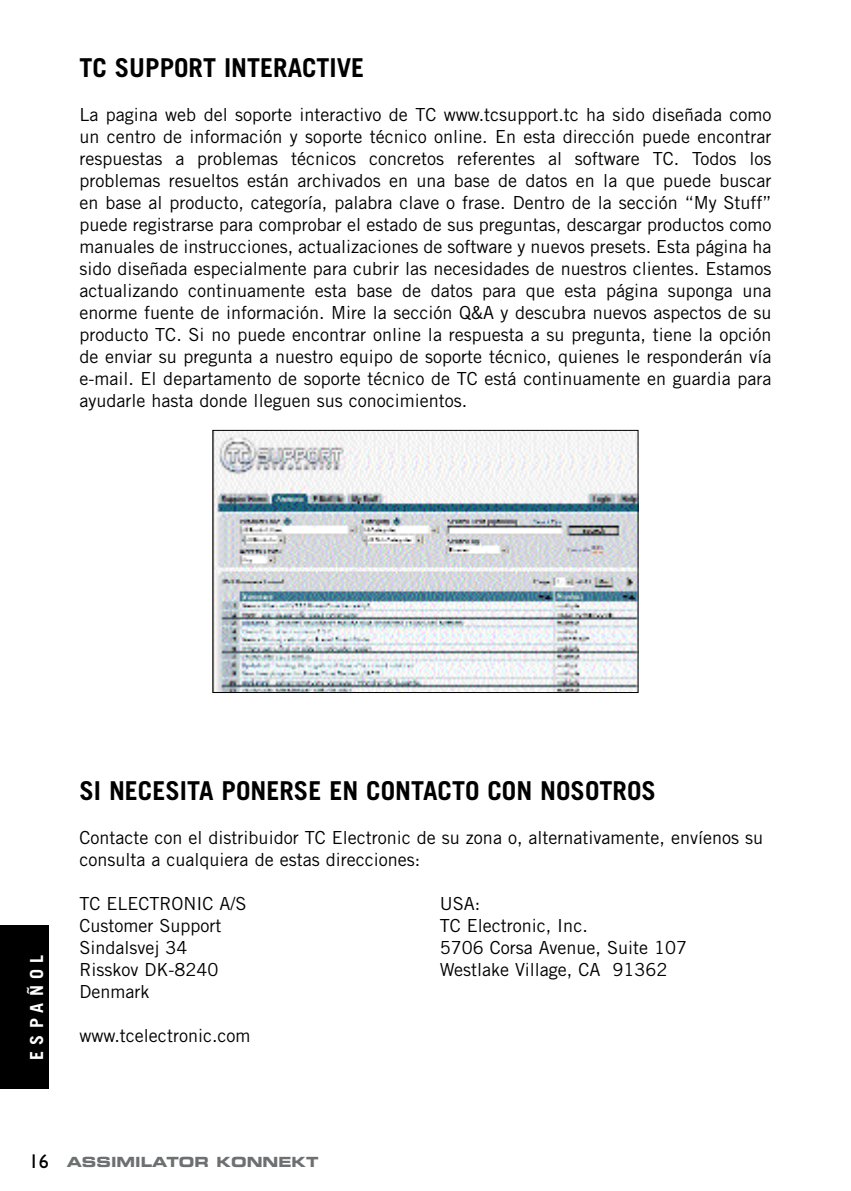
<style>
.page{position:relative;width:851px;height:1191px;background:#fff}
.page>*{position:absolute;margin:0;border:0;box-sizing:border-box;transform-origin:0 0}
.t1{font:700 26px "Trade Gothic";color:#000}
.t2{font:20px "Gill Sans";color:#000}
.t3{font:18px/22px "Trade Gothic";color:#000;text-align:justify}
.t4{font:700 18px "Trade Gothic";letter-spacing:.35em;color:#fff}
.t5{font:14px "Eurostile Bold Extended Two";color:#6d6f71}
</style>
<div class="page">
<div style="left:0;top:925px;width:49px;height:163px;background:#000"></div>
<img style="left:214px;top:432px;width:422px;height:259px">
<div style="left:212px;top:430px;width:426px;height:263px;border:1px solid #000"></div>
<h1 class="t1" style="left:79px;top:52px;width:65px">TC SUPPORT</h1>
<h1 class="t1" style="left:224px;top:52px;width:22px">INTERACTIVE</h1>
<p class="t3" style="left:79px;top:103px;width:693px">La pagina web del soporte interactivo de TC www.tcsupport.tc ha sido diseñada como un centro de información y soporte técnico online. En esta dirección puede encontrar respuestas a problemas técnicos concretos referentes al software TC. Todos los problemas resueltos están archivados en una base de datos en la que puede buscar en base al producto, categoría, palabra clave o frase. Dentro de la sección “My Stuff” puede registrarse para comprobar el estado de sus preguntas, descargar productos como manuales de instrucciones, actualizaciones de software y nuevos presets. Esta página ha sido diseñada especialmente para cubrir las necesidades de nuestros clientes. Estamos actualizando continuamente esta base de datos para que esta página suponga una enorme fuente de información. Mire la sección Q&amp;A y descubra nuevos aspectos de su producto TC. Si no puede encontrar online la respuesta a su pregunta, tiene la opción de enviar su pregunta a nuestro equipo de soporte técnico, quienes le responderán vía e-mail. El departamento de soporte técnico de TC está continuamente en guardia para ayudarle hasta donde lleguen sus conocimientos.</p>
<p class="t4" style="left:26px;top:1060px;width:107px;rotate:-90deg">ESPAÑOL</p>
<h1 class="t1" style="left:79px;top:774px;width:44px">SI NECESITA</h1>
<h1 class="t1" style="left:221px;top:774px;width:15px">PONERSE</h1>
<h1 class="t1" style="left:329px;top:774px;width:52px">EN CONTACTO</h1>
<h1 class="t1" style="left:487px;top:774px;width:15px">CON</h1>
<h1 class="t1" style="left:540px;top:774px;width:16px">NOSOTROS</h1>
<p class="t3" style="left:79px;top:826px;width:685px">Contacte con el distribuidor TC Electronic de su zona o, alternativamente, envíenos su consulta a cualquiera de estas direcciones:</p>
<p class="t3" style="left:79px;top:892px;width:169px">TC ELECTRON IC A/S</p>
<p class="t3" style="left:439px;top:892px;width:42px">U SA:</p>
<p class="t3" style="left:79px;top:914px;width:144px">Customer Support</p>
<p class="t3" style="left:439px;top:914px;width:150px">TC Electronic, Inc.</p>
<p class="t3" style="left:79px;top:936px;width:110px">Sindalsvej 34</p>
<p class="t3" style="left:439px;top:936px;width:249px">5706 Corsa Avenue, Suite 107</p>
<p class="t3" style="left:79px;top:958px;width:141px">Risskov DK-8240</p>
<p class="t3" style="left:439px;top:958px;width:229px">Westlake Village, CA 91362</p>
<p class="t3" style="left:79px;top:980px;width:72px">Denmark</p>
<p class="t3" style="left:79px;top:1024px;width:172px">www.tcelectronic.com</p>
<p class="t2" style="left:29px;top:1149px;width:9px">16</p>
<p class="t5" style="left:67px;top:1152px;width:253px">ASSIMILATOR KONNEKT</p>
</div>
